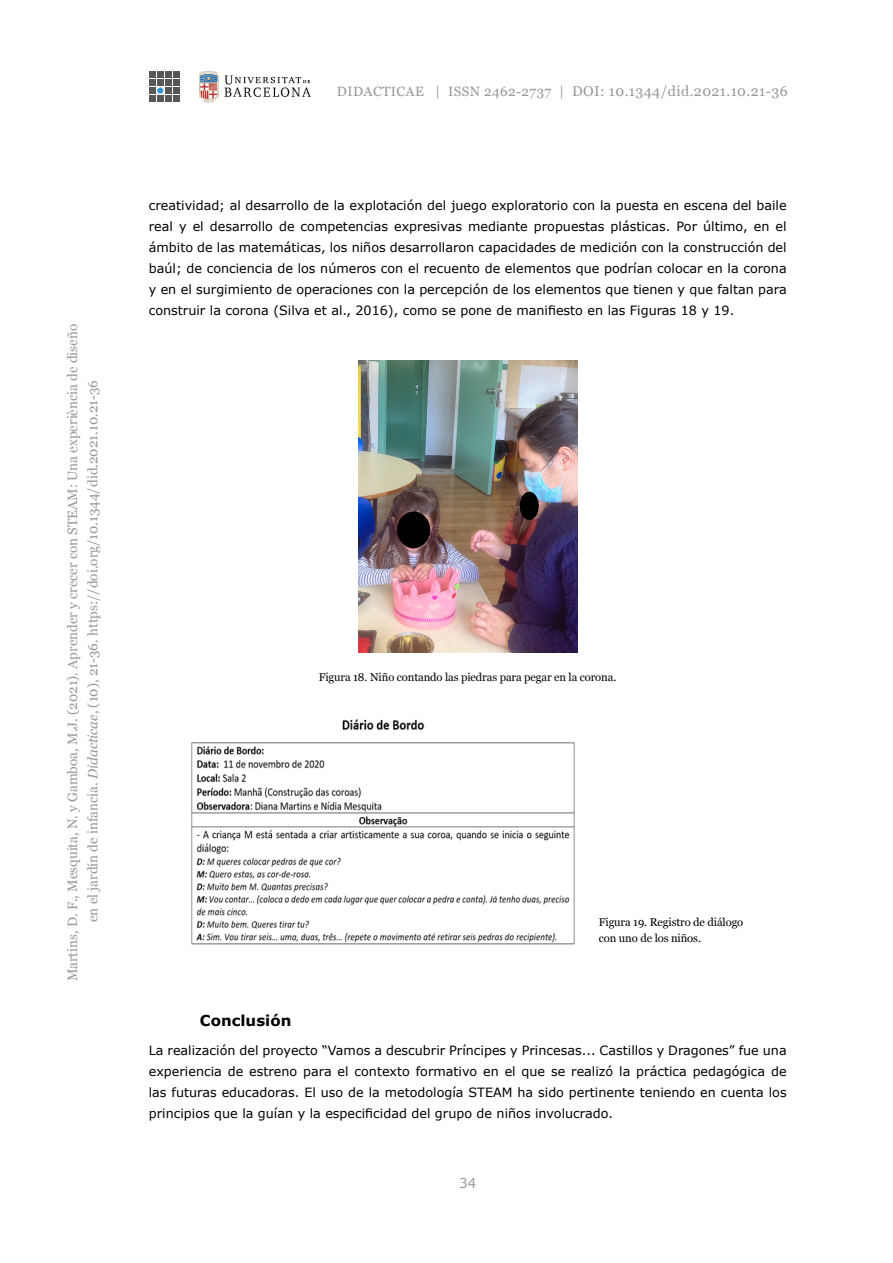
<style>
.page{position:relative;width:893px;height:1263px;background:#fff}
.page>*{position:absolute;margin:0;border:0;box-sizing:border-box;transform-origin:0 0}
.t1{font:700 15px "Verdana";color:#000}
.t2{font:14.25px "Georgia";letter-spacing:.03em;color:#999898}
.t3{font:13.5px/20.2px "Georgia";color:#999898;text-align:center}
.t4{font:13.5px "Verdana";color:#999898}
.t5{font:12.75px/21px "Verdana";color:#000;text-align:justify}
.t6{font:11.25px/16.5px "Georgia";letter-spacing:-.01em;color:#000}
.s1{font-style:italic}
.s2{font-size:13.5px}
</style>
<div class="page">
<img style="left:199px;top:71px;width:112px;height:32px">
<div style="left:149px;top:79px;width:6px;height:7px;background:#575756"></div>
<div style="left:157px;top:79px;width:7px;height:7px;background:#575756"></div>
<div style="left:165px;top:79px;width:7px;height:7px;background:#575756"></div>
<div style="left:174px;top:79px;width:6px;height:7px;background:#575756"></div>
<div style="left:165px;top:87px;width:7px;height:6px;background:#575756"></div>
<div style="left:165px;top:95px;width:7px;height:6px;background:#575756"></div>
<svg style="left:174px;top:87px;width:6px;height:14px"></svg>
<div style="left:149px;top:71px;width:6px;height:7px;background:#575756"></div>
<div style="left:157px;top:71px;width:7px;height:7px;background:#575756"></div>
<div style="left:165px;top:71px;width:7px;height:7px;background:#575756"></div>
<div style="left:174px;top:71px;width:6px;height:7px;background:#575756"></div>
<svg style="left:149px;top:87px;width:15px;height:14px"></svg>
<img style="left:191px;top:719px;width:384px;height:226px">
<img style="left:358px;top:360px;width:219px;height:293px">
<p class="t3" style="left:62px;top:981px;width:659px;rotate:-90deg">Martins, D. F., Mesquita, N. y Gamboa, M.J. (2021). Aprender y crecer con STEAM: Una experiència de diseño en el jardín de infancia. <span class="s1">Didacticae</span>, (10), 21-36. https://doi.org/10.1344/did.2021.10.21-36</p>
<p class="t2" style="left:337px;top:81px;width:452px"><span class="s2">DIDACTICAE | ISSN 2462-2737 |</span> DOI: 10.1344/did.2021.10.21-36</p>
<p class="t5" style="left:149px;top:195px;width:639px">creatividad; al desarrollo de la explotación del juego exploratorio con la puesta en escena del baile real y el desarrollo de competencias expresivas mediante propuestas plásticas. Por último, en el ámbito de las matemáticas, los niños desarrollaron capacidades de medición con la construcción del baúl; de conciencia de los números con el recuento de elementos que podrían colocar en la corona y en el surgimiento de operaciones con la percepción de los elementos que tienen y que faltan para construir la corona (Silva et al., 2016), como se pone de manifiesto en las Figuras 18 y 19.</p>
<p class="t6" style="left:319px;top:668px;width:299px">Figura 18. Niño contando las piedras para pegar en la corona.</p>
<p class="t6" style="left:599px;top:913px;width:146px">Figura 19. Registro de diálogo con uno de los niños.</p>
<p class="t1" style="left:200px;top:1010px;width:93px">Conclusión</p>
<p class="t5" style="left:149px;top:1040px;width:639px">La realización del proyecto “Vamos a descubrir Príncipes y Princesas... Castillos y Dragones” fue una experiencia de estreno para el contexto formativo en el que se realizó la práctica pedagógica de las futuras educadoras. El uso de la metodología STEAM ha sido pertinente teniendo en cuenta los principios que la guían y la especificidad del grupo de niños involucrado.</p>
<p class="t4" style="left:459px;top:1175px;width:19px">34</p>
</div>
